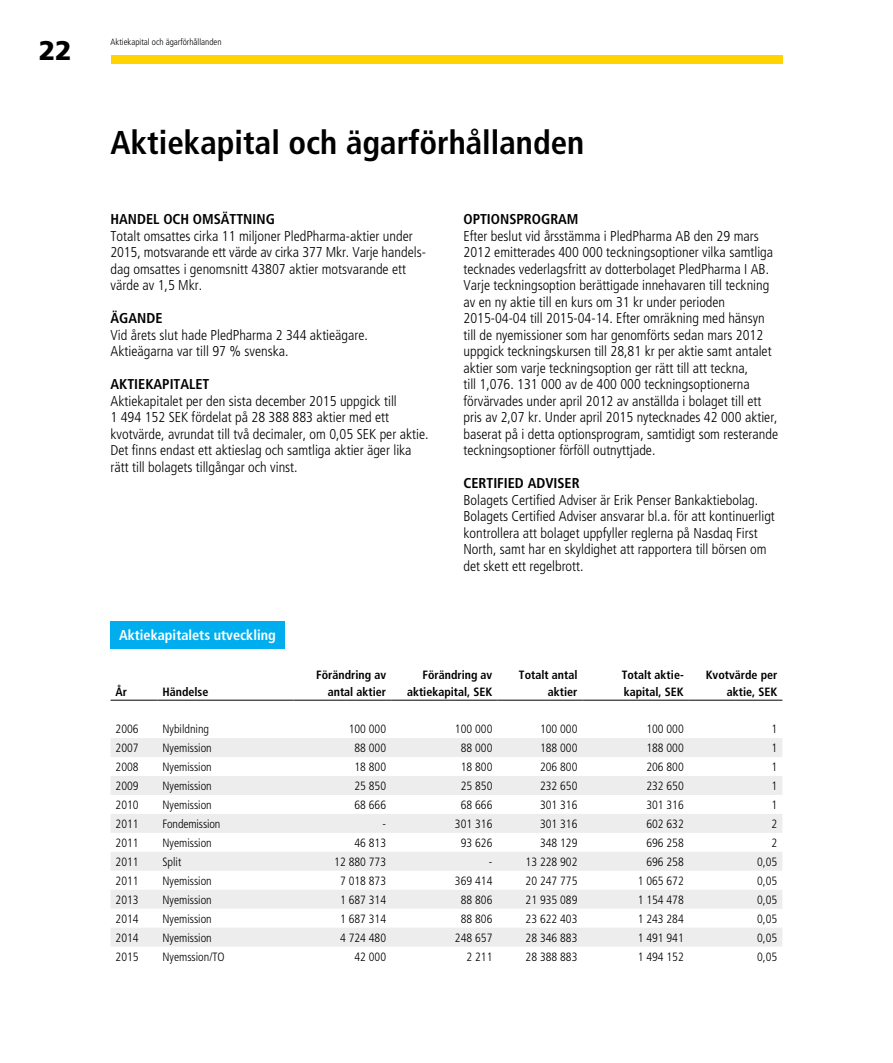
<style>
.page{position:relative;width:893px;height:1063px;background:#fff}
.page>*{position:absolute;margin:0;border:0;box-sizing:border-box;transform-origin:0 0}
.t1{font:700 condensed 33px "Frutiger";color:#000}
.t2{font:900 27px "Frutiger";color:#000}
.t3{font:300 condensed 14.25px/16.5px "Frutiger";color:#000}
.t4{font:700 condensed 14.25px "Frutiger";color:#000}
.t5{font:700 condensed 14.25px "Frutiger";color:#fff}
.t6{font:300 condensed 12px "Frutiger";color:#000}
.t7{font:700 condensed 12px/16.5px "Frutiger";color:#000;text-align:right}
.t8{font:300 condensed 9px "Frutiger";color:#000}
</style>
<div class="page">
<div style="left:111px;top:55px;width:671px;height:9px;background:#ffd400"></div>
<svg style="left:111px;top:738px;width:671px;height:209px;fill:#ededee"></svg>
<hr style="left:111px;top:700px;width:46px;height:1px;background:#000">
<hr style="left:157px;top:700px;width:136px;height:1px;background:#000">
<hr style="left:293px;top:700px;width:98px;height:1px;background:#000">
<hr style="left:391px;top:700px;width:106px;height:1px;background:#000">
<hr style="left:497px;top:700px;width:86px;height:1px;background:#000">
<hr style="left:583px;top:700px;width:106px;height:1px;background:#000">
<hr style="left:689px;top:700px;width:93px;height:1px;background:#000">
<div style="left:111px;top:621px;width:174px;height:27px;background:#00aeef"></div>
<h2 class="t2" style="left:39px;top:34px;width:35px">22</h2>
<p class="t8" style="left:111px;top:37px;width:113px">Aktiekapital och ägarförhållanden</p>
<h1 class="t1" style="left:111px;top:123px;width:475px">Aktiekapital och ägarförhållanden</h1>
<p class="t4" style="left:111px;top:211px;width:166px">HANDEL OCH OMSÄTTNING</p>
<p class="t3" style="left:111px;top:228px;width:314px">Totalt omsattes cirka 11 miljoner PledPharma-aktier under 2015, motsvarande ett värde av cirka 377 Mkr. Varje handels-- dag omsattes i genomsnitt 43807 aktier motsvarande ett värde av 1,5 Mkr.</p>
<p class="t4" style="left:111px;top:310px;width:53px">ÄGANDE</p>
<p class="t3" style="left:111px;top:327px;width:259px">Vid årets slut hade PledPharma 2 344 aktieägare.<br>Aktieägarna var till 97 % svenska.</p>
<p class="t4" style="left:111px;top:376px;width:100px">AKTIEKAPITALET</p>
<p class="t3" style="left:111px;top:393px;width:319px">Aktiekapitalet per den sista december 2015 uppgick till<br>1 494 152 SEK fördelat på 28 388 883 aktier med ett kvotvärde, avrundat till två decimaler, om 0,05 SEK per aktie.<br>Det finns endast ett aktieslag och samtliga aktier äger lika rätt till bolagets tillgångar och vinst.</p>
<p class="t5" style="left:119px;top:627px;width:158px">Aktiekapitalets utveckling</p>
<p class="t4" style="left:463px;top:211px;width:117px">OPTIONSPROGRAM</p>
<p class="t3" style="left:463px;top:228px;width:316px">Efter beslut vid årsstämma i PledPharma AB den 29 mars 2012 emitterades 400 000 teckningsoptioner vilka samtliga tecknades vederlagsfritt av dotterbolaget PledPharma I AB.<br>Varje teckningsoption berättigade innehavaren till teckning av en ny aktie till en kurs om 31 kr under perioden 2015-04-04 till 2015-04-14. Efter omräkning med hänsyn till de nyemissioner som har genomförts sedan mars 2012 uppgick teckningskursen till 28,81 kr per aktie samt antalet aktier som varje teckningsoption ger rätt till att teckna,<br>till 1,076. 131 000 av de 400 000 teckningsoptionerna förvärvades under april 2012 av anställda i bolaget till ett pris av 2,07 kr. Under april 2015 nytecknades 42 000 aktier, baserat på i detta optionsprogram, samtidigt som resterande teckningsoptioner förföll outnyttjade.</p>
<p class="t4" style="left:463px;top:475px;width:118px">CERTIFIED ADVISER</p>
<p class="t3" style="left:463px;top:492px;width:313px">Bolagets Certified Adviser är Erik Penser Bankaktiebolag.<br>Bolagets Certified Adviser ansvarar bl.a. för att kontinuerligt kontrollera att bolaget uppfyller reglerna på Nasdaq First North, samt har en skyldighet att rapportera till börsen om det skett ett regelbrott.</p>
<p class="t7" style="left:116px;top:683px;width:13px">År</p>
<p class="t7" style="left:162px;top:683px;width:48px">Händelse</p>
<p class="t7" style="left:316px;top:667px;width:71px">Förändring av antal aktier</p>
<p class="t7" style="left:407px;top:667px;width:87px">Förändring av aktiekapital, SEK</p>
<p class="t7" style="left:519px;top:667px;width:60px">Totalt antal aktier</p>
<p class="t7" style="left:622px;top:667px;width:64px;text-align:left">Totalt aktie&shy;kapital, SEK</p>
<p class="t7" style="left:706px;top:667px;width:73px">Kvotvärde per aktie, SEK</p>
<p class="t6" style="left:116px;top:722px;width:25px">2006</p>
<p class="t6" style="left:162px;top:722px;width:48px">Nybildning</p>
<p class="t6" style="left:349px;top:722px;width:39px">100 000</p>
<p class="t6" style="left:455px;top:722px;width:39px">100 000</p>
<p class="t6" style="left:540px;top:722px;width:39px">100 000</p>
<p class="t6" style="left:646px;top:722px;width:39px">100 000</p>
<p class="t6" style="left:772px;top:722px;width:7px">1</p>
<p class="t6" style="left:116px;top:741px;width:25px">2007</p>
<p class="t6" style="left:162px;top:741px;width:51px">Nyemission</p>
<p class="t6" style="left:354px;top:741px;width:33px">88 000</p>
<p class="t6" style="left:461px;top:741px;width:33px">88 000</p>
<p class="t6" style="left:540px;top:741px;width:39px">188 000</p>
<p class="t6" style="left:646px;top:741px;width:39px">188 000</p>
<p class="t6" style="left:772px;top:741px;width:7px">1</p>
<p class="t6" style="left:116px;top:760px;width:25px">2008</p>
<p class="t6" style="left:162px;top:760px;width:51px">Nyemission</p>
<p class="t6" style="left:354px;top:760px;width:33px">18 800</p>
<p class="t6" style="left:461px;top:760px;width:33px">18 800</p>
<p class="t6" style="left:540px;top:760px;width:39px">206 800</p>
<p class="t6" style="left:646px;top:760px;width:39px">206 800</p>
<p class="t6" style="left:772px;top:760px;width:7px">1</p>
<p class="t6" style="left:116px;top:779px;width:25px">2009</p>
<p class="t6" style="left:162px;top:779px;width:51px">Nyemission</p>
<p class="t6" style="left:354px;top:779px;width:33px">25 850</p>
<p class="t6" style="left:461px;top:779px;width:33px">25 850</p>
<p class="t6" style="left:540px;top:779px;width:39px">232 650</p>
<p class="t6" style="left:646px;top:779px;width:39px">232 650</p>
<p class="t6" style="left:772px;top:779px;width:7px">1</p>
<p class="t6" style="left:116px;top:798px;width:25px">2010</p>
<p class="t6" style="left:162px;top:798px;width:51px">Nyemission</p>
<p class="t6" style="left:354px;top:798px;width:33px">68 666</p>
<p class="t6" style="left:461px;top:798px;width:33px">68 666</p>
<p class="t6" style="left:540px;top:798px;width:39px">301 316</p>
<p class="t6" style="left:646px;top:798px;width:39px">301 316</p>
<p class="t6" style="left:772px;top:798px;width:7px">1</p>
<p class="t6" style="left:116px;top:817px;width:25px">2011</p>
<p class="t6" style="left:162px;top:817px;width:60px">Fondemission</p>
<p class="t6" style="left:383px;top:817px;width:5px">-</p>
<p class="t6" style="left:455px;top:817px;width:39px">301 316</p>
<p class="t6" style="left:540px;top:817px;width:39px">301 316</p>
<p class="t6" style="left:646px;top:817px;width:39px">602 632</p>
<p class="t6" style="left:772px;top:817px;width:7px">2</p>
<p class="t6" style="left:116px;top:836px;width:25px">2011</p>
<p class="t6" style="left:162px;top:836px;width:51px">Nyemission</p>
<p class="t6" style="left:354px;top:836px;width:33px">46 813</p>
<p class="t6" style="left:461px;top:836px;width:33px">93 626</p>
<p class="t6" style="left:540px;top:836px;width:39px">348 129</p>
<p class="t6" style="left:646px;top:836px;width:39px">696 258</p>
<p class="t6" style="left:772px;top:836px;width:7px">2</p>
<p class="t6" style="left:116px;top:855px;width:25px">2011</p>
<p class="t6" style="left:162px;top:855px;width:20px">Split</p>
<p class="t6" style="left:334px;top:855px;width:53px">12 880 773</p>
<p class="t6" style="left:489px;top:855px;width:5px">-</p>
<p class="t6" style="left:526px;top:855px;width:53px">13 228 902</p>
<p class="t6" style="left:646px;top:855px;width:39px">696 258</p>
<p class="t6" style="left:757px;top:855px;width:22px">0,05</p>
<p class="t6" style="left:116px;top:874px;width:25px">2011</p>
<p class="t6" style="left:162px;top:874px;width:51px">Nyemission</p>
<p class="t6" style="left:340px;top:874px;width:48px">7 018 873</p>
<p class="t6" style="left:455px;top:874px;width:39px">369 414</p>
<p class="t6" style="left:526px;top:874px;width:53px">20 247 775</p>
<p class="t6" style="left:638px;top:874px;width:48px">1 065 672</p>
<p class="t6" style="left:757px;top:874px;width:22px">0,05</p>
<p class="t6" style="left:116px;top:893px;width:25px">2013</p>
<p class="t6" style="left:162px;top:893px;width:51px">Nyemission</p>
<p class="t6" style="left:340px;top:893px;width:48px">1 687 314</p>
<p class="t6" style="left:461px;top:893px;width:33px">88 806</p>
<p class="t6" style="left:526px;top:893px;width:53px">21 935 089</p>
<p class="t6" style="left:638px;top:893px;width:48px">1 154 478</p>
<p class="t6" style="left:757px;top:893px;width:22px">0,05</p>
<p class="t6" style="left:116px;top:912px;width:25px">2014</p>
<p class="t6" style="left:162px;top:912px;width:51px">Nyemission</p>
<p class="t6" style="left:340px;top:912px;width:48px">1 687 314</p>
<p class="t6" style="left:461px;top:912px;width:33px">88 806</p>
<p class="t6" style="left:526px;top:912px;width:53px">23 622 403</p>
<p class="t6" style="left:638px;top:912px;width:48px">1 243 284</p>
<p class="t6" style="left:757px;top:912px;width:22px">0,05</p>
<p class="t6" style="left:116px;top:931px;width:25px">2014</p>
<p class="t6" style="left:162px;top:931px;width:51px">Nyemission</p>
<p class="t6" style="left:340px;top:931px;width:48px">4 724 480</p>
<p class="t6" style="left:455px;top:931px;width:39px">248 657</p>
<p class="t6" style="left:526px;top:931px;width:53px">28 346 883</p>
<p class="t6" style="left:638px;top:931px;width:48px">1 491 941</p>
<p class="t6" style="left:757px;top:931px;width:22px">0,05</p>
<p class="t6" style="left:116px;top:950px;width:25px">2015</p>
<p class="t6" style="left:162px;top:950px;width:64px">Nyemssion/TO</p>
<p class="t6" style="left:354px;top:950px;width:33px">42 000</p>
<p class="t6" style="left:466px;top:950px;width:27px">2 211</p>
<p class="t6" style="left:526px;top:950px;width:53px">28 388 883</p>
<p class="t6" style="left:638px;top:950px;width:48px">1 494 152</p>
<p class="t6" style="left:757px;top:950px;width:22px">0,05</p>
</div>
